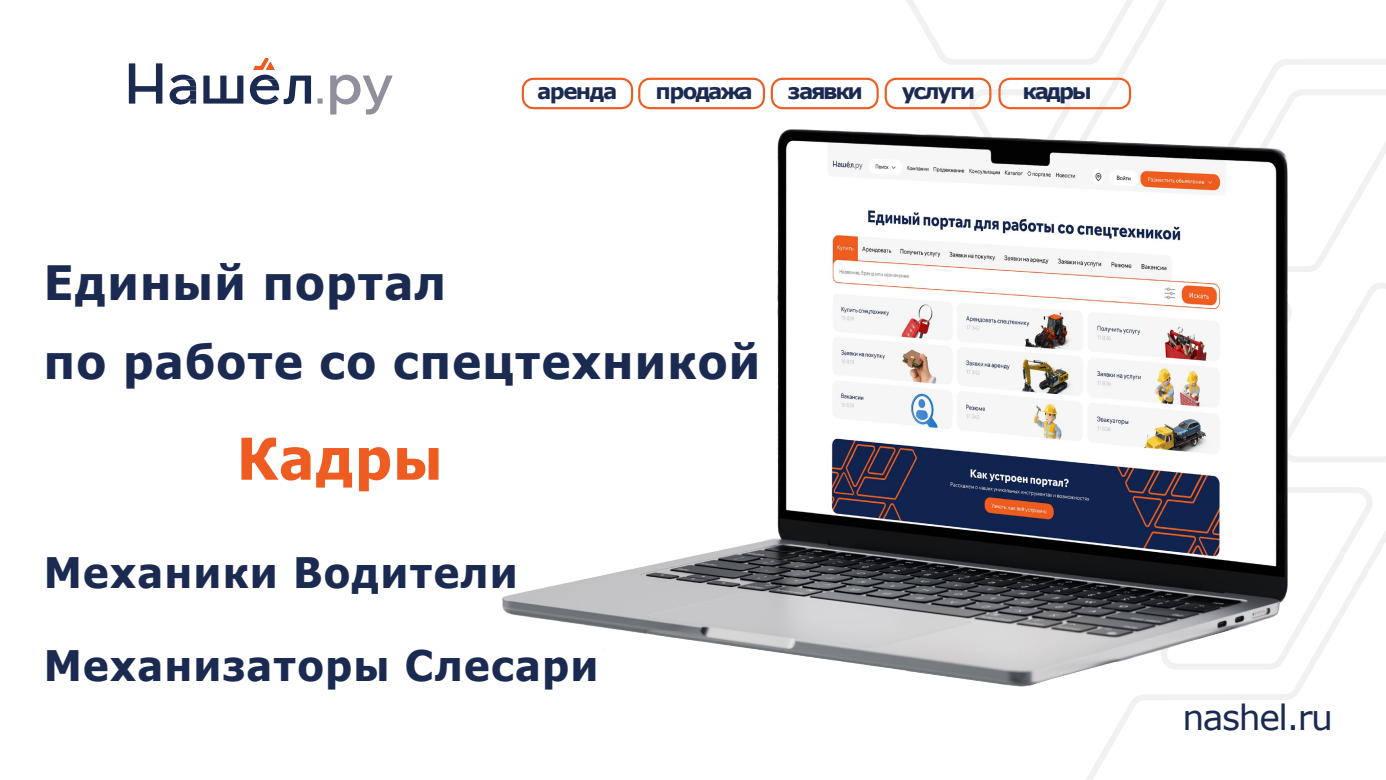
<style>
.page{position:relative;width:1386px;height:780px;background:#fff}
.page>*{position:absolute;margin:0;border:0;box-sizing:border-box;transform-origin:0 0}
.t1{font:700 57.75px "Tahoma";letter-spacing:.035em;color:#ef5c21}
.t2{font:700 47.25px/78.8px "Tahoma";letter-spacing:.04em;color:#1b2a51}
.t3{font:700 42px "Tahoma";letter-spacing:.045em;color:#1b2a51}
.t4{font:34.56px "Verdana";letter-spacing:-.04em;color:#1b2a51}
.t5{font:700 21.44px "Verdana";letter-spacing:-.1em;color:#1b2a51}
</style>
<div class="page">
<img style="left:345px;top:0;width:1040px;height:779px">
<img style="left:253px;top:59px;width:22px;height:11px">
<svg style="left:129px;top:63px;width:33px;height:41px"></svg>
<svg style="left:169px;top:75px;width:27px;height:29px"></svg>
<svg style="left:203px;top:75px;width:40px;height:28px"></svg>
<svg style="left:250px;top:75px;width:61px;height:29px"></svg>
<svg style="left:330px;top:75px;width:62px;height:39px"></svg>
<svg style="left:317px;top:98px;width:5px;height:6px"></svg>
<svg style="left:520px;top:77px;width:611px;height:104px"></svg>
<p class="t5" style="left:537px;top:76px;width:82px">аренда</p>
<p class="t5" style="left:655px;top:76px;width:99px">продажа</p>
<p class="t5" style="left:788px;top:76px;width:76px">заявки</p>
<p class="t5" style="left:901px;top:75px;width:75px">услуги</p>
<p class="t5" style="left:1022px;top:75px;width:71px">кадры</p>
<h2 class="t2" style="left:44px;top:245px;width:717px">Единый портал<br>по работе со спецтехникой</h2>
<h1 class="t1" style="left:237px;top:418px;width:207px">Кадры</h1>
<h1 class="t3" style="left:44px;top:542px;width:475px">Механики Водители</h1>
<h1 class="t3" style="left:44px;top:636px;width:555px">Механизаторы Слесари</h1>
<p class="t4" style="left:1182px;top:693px;width:152px">nashel.ru</p>
</div>
